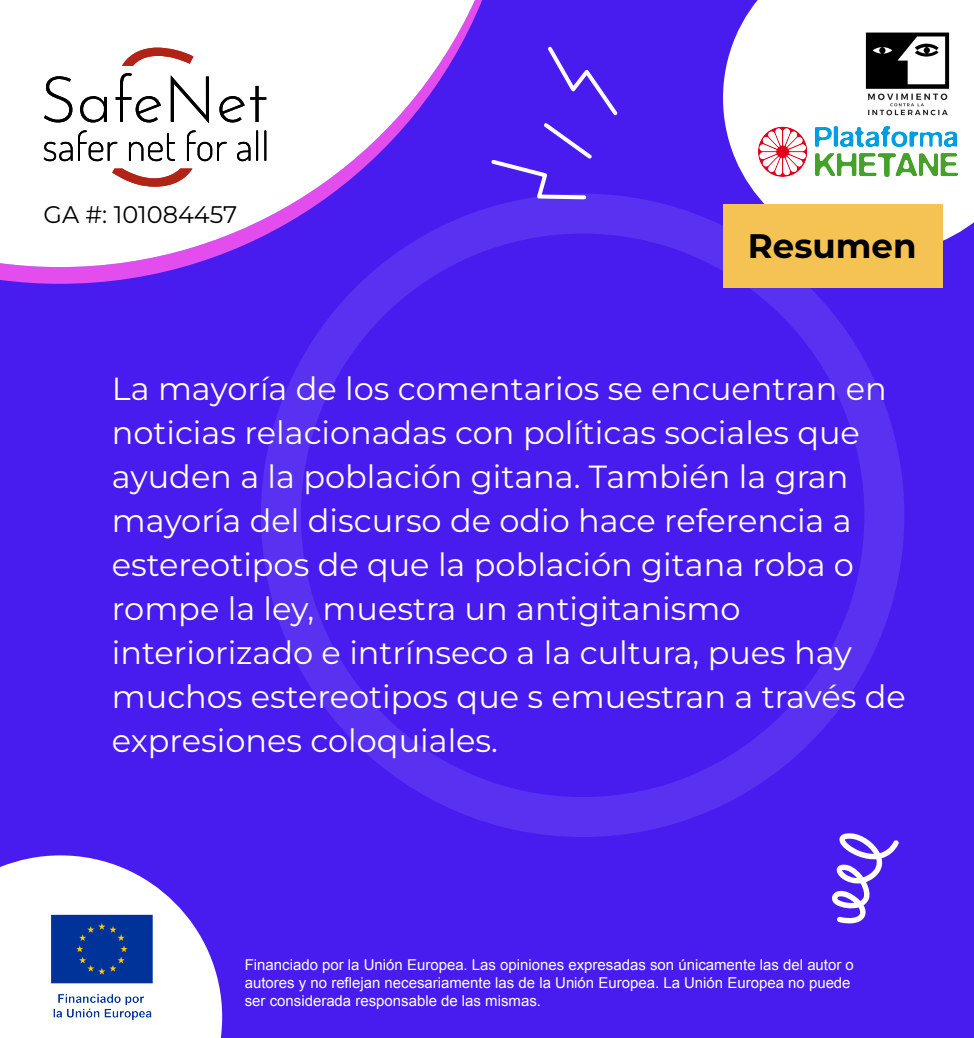
<style>
.page{position:relative;width:974px;height:1038px;background:#481bef}
.page>*{position:absolute;margin:0;border:0;box-sizing:border-box;transform-origin:0 0}
.t1{font:700 34px "Montserrat";color:#000}
.t2{font:32px/44px "Montserrat";color:#fff}
.t3{font:24px "Montserrat";color:#000}
.t4{font:15px/18px "Arial";color:#fff}
</style>
<div class="page">
<svg style="left:0;top:0;width:482px;height:284px"></svg>
<svg style="left:0;top:0;width:475px;height:267px;fill:#fff"></svg>
<svg style="left:44px;top:48px;width:222px;height:139px;background:#e1dbdb"></svg>
<div style="left:261px;top:194px;width:643px;height:643px;border:40px solid #fff;border-radius:50%"></div>
<svg style="left:723px;top:0;width:251px;height:241px;background:#f0ecfd"></svg>
<svg style="left:0;top:855px;width:222px;height:183px;fill:#fff"></svg>
<div style="left:723px;top:204px;width:220px;height:83px;background:#f5c354"></div>
<img style="left:39px;top:903px;width:126px;height:127px">
<svg style="left:491px;top:46px;width:130px;height:155px"></svg>
<svg style="left:832px;top:833px;width:67px;height:91px"></svg>
<img style="left:759px;top:126px;width:198px;height:50px">
<img style="left:863px;top:29px;width:90px;height:90px">
<p class="t3" style="left:44px;top:198px;width:195px">GA #: 101084457</p>
<p class="t1" style="left:748px;top:224px;width:170px">Resumen</p>
<p class="t2" style="left:112px;top:366px;width:795px">La mayoría de los comentarios se encuentran en noticias relacionadas con políticas sociales que ayuden a la población gitana. También la gran mayoría del discurso de odio hace referencia a estereotipos de que la población gitana roba o rompe la ley, muestra un antigitanismo interiorizado e intrínseco a la cultura, pues hay muchos estereotipos que s emuestran a través de expresiones coloquiales.</p>
<p class="t4" style="left:245px;top:956px;width:611px">Financiado por la Unión Europea. Las opiniones expresadas son únicamente las del autor o autores y no reflejan necesariamente las de la Unión Europea. La Unión Europea no puede ser considerada responsable de las mismas.</p>
</div>
